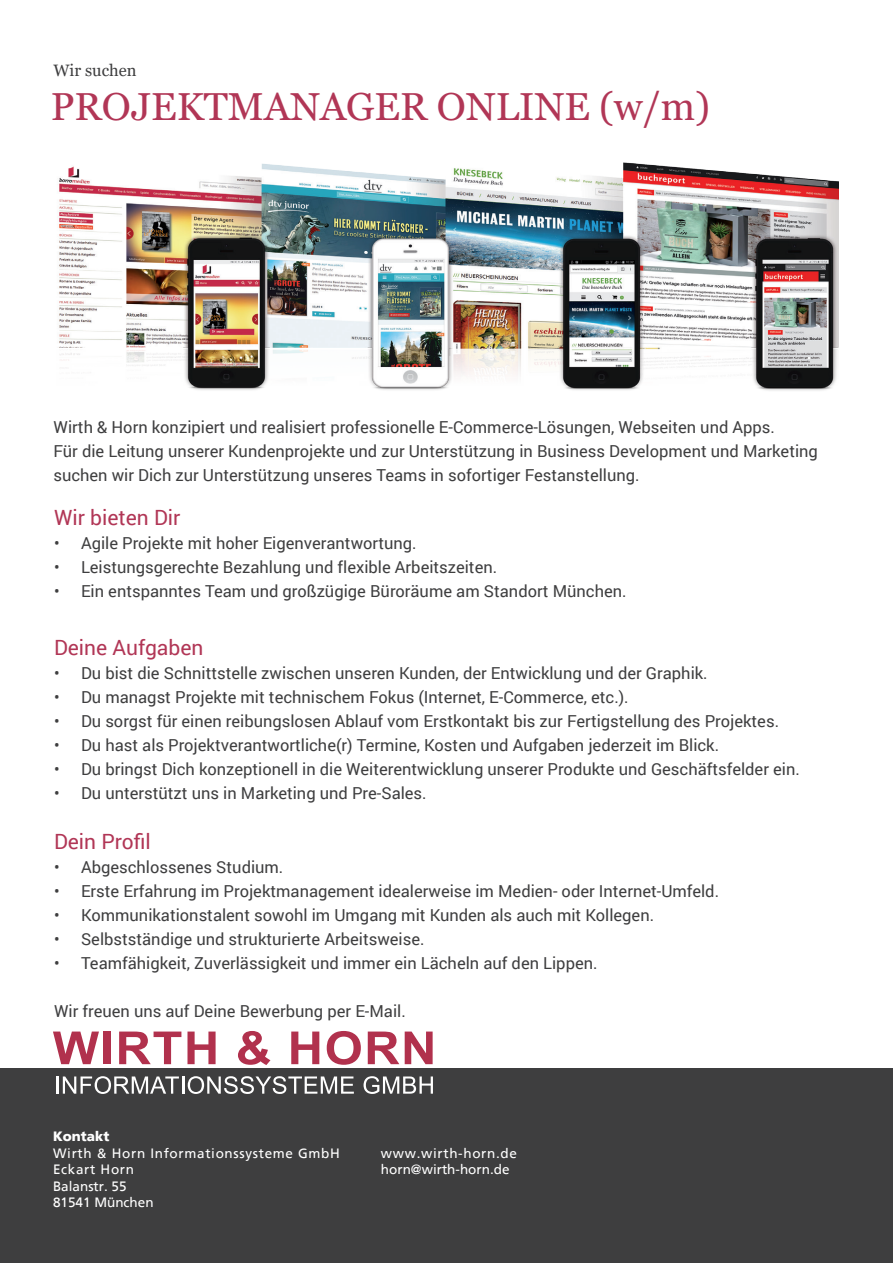
<style>
.page{position:relative;width:893px;height:1263px;background:#fff}
.page>*{position:absolute;margin:0;border:0;box-sizing:border-box;transform-origin:0 0}
.Überschriften{font:39px "Georgia";color:#b13656}
.t1{font:36px "Georgia";color:#b13656}
.Teilüberschrift{font:21px "Roboto";color:#b13656}
.neu{font:16.5px/24px "Roboto";color:#3e3e3f}
.t2{font:16.5px "Georgia";color:#3e3e3f}
.text_klein{font:13.5px "Frutiger";letter-spacing:.05em;color:#fff}
.text_klein-2{font:13.5px "Frutiger";color:#fff}
.text_klein-3{font:900 13.5px "Frutiger";color:#fff}
</style>
<div class="page">
<img style="left:59px;top:162px;width:779px;height:229px">
<div style="left:0;top:1069px;width:893px;height:194px;background:#3e3e3f"></div>
<svg style="left:53px;top:1031px;width:46px;height:33px"></svg>
<div style="left:104px;top:1031px;width:7px;height:33px;background:#b1314d"></div>
<svg style="left:119px;top:1031px;width:62px;height:33px"></svg>
<svg style="left:187px;top:1031px;width:29px;height:33px"></svg>
<svg style="left:238px;top:1031px;width:32px;height:34px"></svg>
<svg style="left:291px;top:1031px;width:28px;height:33px"></svg>
<svg style="left:327px;top:1031px;width:34px;height:34px"></svg>
<svg style="left:368px;top:1031px;width:31px;height:33px"></svg>
<svg style="left:405px;top:1031px;width:28px;height:33px"></svg>
<hr style="left:56px;top:1076px;width:3px;height:18px;background:#fff">
<svg style="left:63px;top:1076px;width:291px;height:18px"></svg>
<svg style="left:364px;top:1076px;width:69px;height:18px"></svg>
<p class="t2" style="left:53px;top:60px;width:85px">Wir suchen</p>
<h2 class="t1" style="left:53px;top:82px;width:755px">WEB DESIGNER – UI/UX DESIGNER (m/w)</h2>
<p class="Überschriften" style="left:51px;top:82px;width:661px">PROJEKTMANAGER ONLINE (w/m)</p>
<p class="neu" style="left:53px;top:414px;width:766px">Wirth &amp; Horn konzipiert und realisiert professionelle E-Commerce-Lösungen, Webseiten und Apps.<br>Für die Leitung unserer Kundenprojekte und zur Unterstützung in Business Development und Marketing suchen wir Dich zur Unterstützung unseres Teams in sofortiger Festanstellung.</p>
<p class="Teilüberschrift" style="left:54px;top:503px;width:128px">Wir bieten Dir</p>
<p class="neu" style="left:54px;top:530px;width:364px">• Agile Projekte mit hoher Eigenverantwortung.</p>
<p class="neu" style="left:54px;top:554px;width:445px">• Leistungsgerechte Bezahlung und flexible Arbeitszeiten.</p>
<p class="neu" style="left:54px;top:578px;width:574px">• Ein entspanntes Team und großzügige Büroräume am Standort München.</p>
<p class="Teilüberschrift" style="left:54px;top:633px;width:151px">Deine Aufgaben</p>
<p class="neu" style="left:54px;top:661px;width:655px">• Du bist die Schnittstelle zwischen unseren Kunden, der Entwicklung und der Graphik.</p>
<p class="neu" style="left:54px;top:685px;width:576px">• Du managst Projekte mit technischem Fokus (Internet, E-Commerce, etc.).</p>
<p class="neu" style="left:54px;top:709px;width:727px">• Du sorgst für einen reibungslosen Ablauf vom Erstkontakt bis zur Fertigstellung des Projektes.</p>
<p class="neu" style="left:54px;top:733px;width:667px">• Du hast als Projektverantwortliche(r) Termine, Kosten und Aufgaben jederzeit im Blick.</p>
<p class="neu" style="left:54px;top:757px;width:747px">• Du bringst Dich konzeptionell in die Weiterentwicklung unserer Produkte und Geschäftsfelder ein.</p>
<p class="neu" style="left:54px;top:781px;width:374px">• Du unterstützt uns in Marketing und Pre-Sales.</p>
<p class="Teilüberschrift" style="left:54px;top:827px;width:98px">Dein Profil</p>
<p class="neu" style="left:54px;top:854px;width:231px">• Abgeschlossenes Studium.</p>
<p class="neu" style="left:54px;top:878px;width:667px">• Erste Erfahrung im Projektmanagement idealerweise im Medien- oder Internet-Umfeld.</p>
<p class="neu" style="left:54px;top:902px;width:602px">• Kommunikationstalent sowohl im Umgang mit Kunden als auch mit Kollegen.</p>
<p class="neu" style="left:54px;top:926px;width:372px">• Selbstständige und strukturierte Arbeitsweise.</p>
<p class="neu" style="left:54px;top:950px;width:545px">• Teamfähigkeit, Zuverlässigkeit und immer ein Lächeln auf den Lippen.</p>
<p class="neu" style="left:54px;top:998px;width:353px">Wir freuen uns auf Deine Bewerbung per E-Mail.</p>
<p class="text_klein-3" style="left:53px;top:1128px;width:58px">Kontakt</p>
<p class="text_klein" style="left:53px;top:1145px;width:288px">Wirth &amp; Horn Informationssysteme GmbH</p>
<p class="text_klein" style="left:53px;top:1161px;width:83px">Eckart Horn</p>
<p class="text_klein-2" style="left:53px;top:1178px;width:75px">Balanstr. 55</p>
<p class="text_klein-2" style="left:53px;top:1194px;width:102px">81541 München</p>
<p class="text_klein" style="left:381px;top:1145px;width:138px">www.wirth-horn.de</p>
<p class="text_klein-2" style="left:381px;top:1161px;width:130px">horn@wirth-horn.de</p>
</div>
